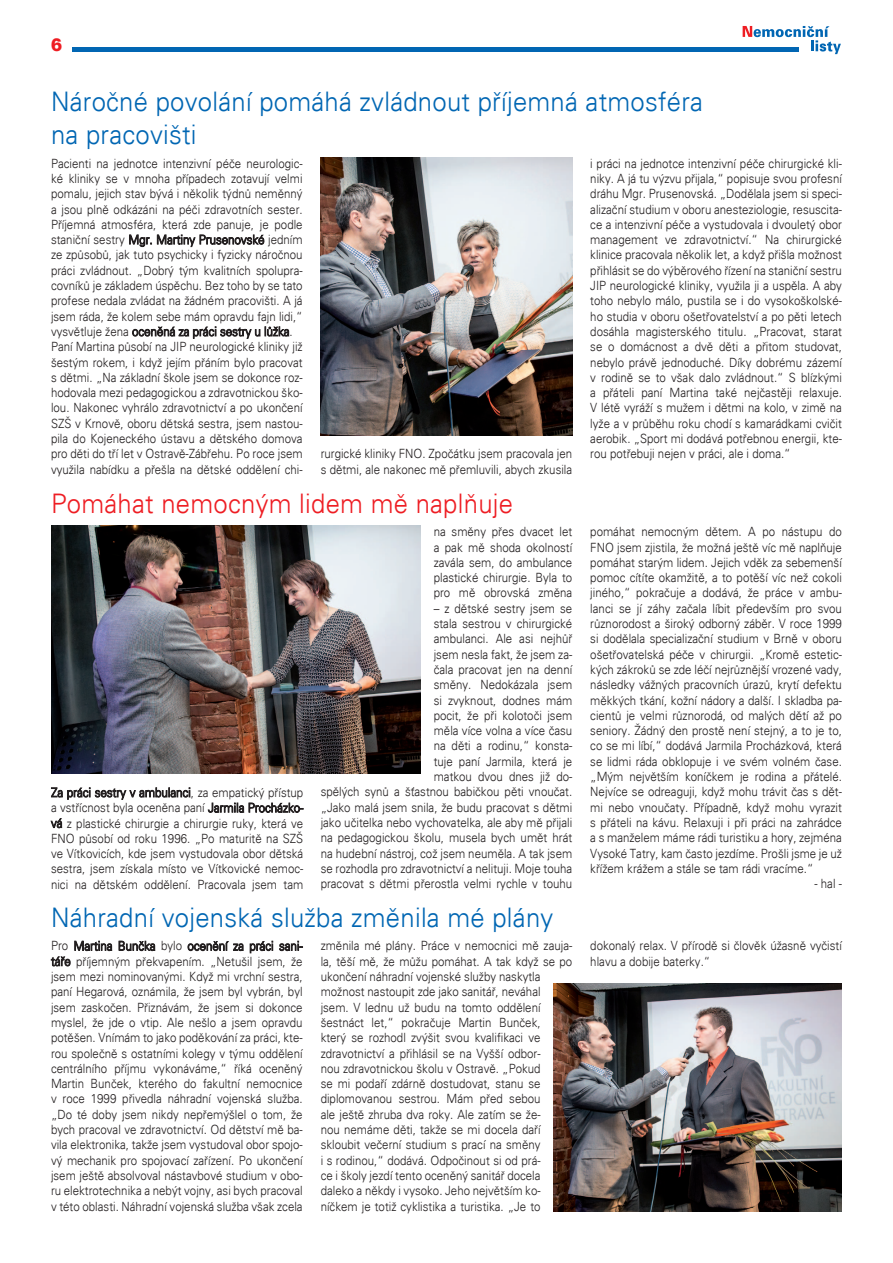
<style>
.page{position:relative;width:893px;height:1263px;background:#fff}
.page>*{position:absolute;margin:0;border:0;box-sizing:border-box;transform-origin:0 0}
.t1{font:27px/32.4px "USA Light";letter-spacing:.01em;color:#0166b3;scale:.95 1}
.t2{font:27px "USA Light";letter-spacing:.01em;color:#ee1d23;scale:.95 1}
.t3{font:18.15px "USA Black";color:#ee1d23;scale:.91 1}
.t4{font:12.75px/15.3px "USA Light";color:#231f20;text-align:justify;scale:.9 1}
</style>
<div class="page">
<hr style="left:72px;top:47px;width:727px;height:4px;background:#0166b3">
<svg style="left:743px;top:26px;width:98px;height:28px"></svg>
<svg style="left:129px;top:234px;width:136px;height:13px"></svg>
<svg style="left:132px;top:326px;width:158px;height:13px"></svg>
<svg style="left:51px;top:787px;width:139px;height:13px"></svg>
<svg style="left:208px;top:802px;width:96px;height:11px"></svg>
<svg style="left:50px;top:818px;width:13px;height:11px"></svg>
<svg style="left:187px;top:940px;width:86px;height:14px"></svg>
<svg style="left:279px;top:941px;width:24px;height:10px"></svg>
<svg style="left:51px;top:940px;width:105px;height:27px"></svg>
<img style="left:320px;top:157px;width:252px;height:278px">
<img style="left:51px;top:526px;width:370px;height:248px">
<img style="left:553px;top:983px;width:289px;height:228px">
<h2 class="t3" style="left:51px;top:34px;width:14px">6</h2>
<h1 class="t1" style="left:51px;top:85px;width:688px">Náročné povolání pomáhá zvládnout příjemná atmosféra na pracovišti</h1>
<p class="t4" style="left:51px;top:155px;width:281px;text-align:left">Pacienti na jednotce intenzivní péče neurologic&shy;ké kliniky se v mnoha případech zotavují velmi pomalu, jejich stav bývá i několik týdnů neměnný a jsou plně odkázáni na péči zdravotních sester.<br>Příjemná atmosféra, která zde panuje, je podle staniční sestry Mgr. Martiny Prusenovské jedním ze způsobů, jak tuto psychicky i fyzicky náročnou práci zvládnout. „Dobrý tým kvalitních spolupra&shy;covníků je základem úspěchu. Bez toho by se tato profese nedala zvládat na žádném pracovišti. A já jsem ráda, že kolem sebe mám opravdu fajn lidi,“ vysvětluje žena oceněná za práci sestry u lůžka.<br>Paní Martina působí na JIP neurologické kliniky již šestým rokem, i když jejím přáním bylo pracovat s dětmi. „Na základní škole jsem se dokonce roz&shy;hodovala mezi pedagogickou a zdravotnickou ško&shy;lou. Nakonec vyhrálo zdravotnictví a po ukončení SZŠ v Krnově, oboru dětská sestra, jsem nastou&shy;pila do Kojeneckého ústavu a dětského domova pro děti do tří let v Ostravě-Zábřehu. Po roce jsem využila nabídku a přešla na dětské oddělení chi-</p>
<p class="t4" style="left:590px;top:155px;width:281px">i práci na jednotce intenzivní péče chirurgické kli&shy;niky. A já tu výzvu přijala,“ popisuje svou profesní dráhu Mgr. Prusenovská. „Dodělala jsem si speci&shy;alizační studium v oboru anesteziologie, resuscita&shy;ce a intenzivní péče a vystudovala i dvouletý obor management ve zdravotnictví.“ Na chirurgické klinice pracovala několik let, a když přišla možnost přihlásit se do výběrového řízení na staniční sestru JIP neurologické kliniky, využila ji a uspěla. A aby toho nebylo málo, pustila se i do vysokoškolské&shy;ho studia v oboru ošetřovatelství a po pěti letech dosáhla magisterského titulu. „Pracovat, starat se o domácnost a dvě děti a přitom studovat, nebylo právě jednoduché. Díky dobrému zázemí v rodině se to však dalo zvládnout.“ S blízkými a přáteli paní Martina také nejčastěji relaxuje.<br>V létě vyráží s mužem i dětmi na kolo, v zimě na lyže a v průběhu roku chodí s kamarádkami cvičit aerobik. „Sport mi dodává potřebnou energii, kte&shy;rou potřebuji nejen v práci, ale i doma.“</p>
<p class="t4" style="left:321px;top:446px;width:281px">rurgické kliniky FNO. Zpočátku jsem pracovala jen s dětmi, ale nakonec mě přemluvili, abych zkusila</p>
<h1 class="t2" style="left:51px;top:488px;width:488px">Pomáhat nemocným lidem mě naplňuje</h1>
<p class="t4" style="left:434px;top:524px;width:155px">na směny přes dvacet let a pak mě shoda okolností zavála sem, do ambulance plastické chirurgie. Byla to pro mě obrovská změna</p>
<p class="t4" style="left:321px;top:600px;width:281px;text-align:right">– z dětské sestry jsem se<br>stala sestrou v chirurgické<br>ambulanci. Ale asi nejhůř<br>jsem nesla fakt, že jsem za-<br>čala pracovat jen na denní<br>směny. Nedokázala jsem<br>si zvyknout, dodnes mám<br>pocit, že při kolotoči jsem<br>měla více volna a více času<br>na děti a rodinu,“ konsta-<br>tuje paní Jarmila, která je<br>matkou dvou dnes již do-<br>spělých synů a šťastnou babičkou pěti vnoučat. „Jako malá jsem snila, že budu pracovat s dětmi jako učitelka nebo vychovatelka, ale aby mě přijali na pedagogickou školu, musela bych umět hrát na hudební nástroj, což jsem neuměla. A tak jsem se rozhodla pro zdravotnictví a nelituji. Moje touha pracovat s dětmi přerostla velmi rychle v touhu</p>
<p class="t4" style="left:590px;top:524px;width:281px">pomáhat nemocným dětem. A po nástupu do FNO jsem zjistila, že možná ještě víc mě naplňuje pomáhat starým lidem. Jejich vděk za sebemenší pomoc cítíte okamžitě, a to potěší víc než cokoli jiného,“ pokračuje a dodává, že práce v ambu&shy;lanci se jí záhy začala líbit především pro svou různorodost a široký odborný záběr. V roce 1999 si dodělala specializační studium v Brně v oboru ošetřovatelská péče v chirurgii. „Kromě estetic&shy;kých zákroků se zde léčí nejrůznější vrozené vady, následky vážných pracovních úrazů, krytí defektu měkkých tkání, kožní nádory a další. I skladba pa&shy;cientů je velmi různorodá, od malých dětí až po seniory. Žádný den prostě není stejný, a to je to, co se mi líbí,“ dodává Jarmila Procházková, která se lidmi ráda obklopuje i ve svém volném čase. „Mým největším koníčkem je rodina a přátelé.<br>Nejvíce se odreaguji, když mohu trávit čas s dět&shy;mi nebo vnoučaty. Případně, když mohu vyrazit s přáteli na kávu. Relaxuji i při práci na zahrádce a s manželem máme rádi turistiku a hory, zejména Vysoké Tatry, kam často jezdíme. Prošli jsme je už křížem krážem a stále se tam rádi vracíme.“</p>
<p class="t4" style="left:814px;top:876px;width:32px">- hal -</p>
<p class="t4" style="left:51px;top:785px;width:282px">Za práci sestry v ambulanci, za empatický přístup a vstřícnost byla oceněna paní Jarmila Procházko&shy;vá z plastické chirurgie a chirurgie ruky, která ve FNO působí od roku 1996. „Po maturitě na SZŠ ve Vítkovicích, kde jsem vystudovala obor dětská sestra, jsem získala místo ve Vítkovické nemoc&shy;nici na dětském oddělení. Pracovala jsem tam</p>
<h1 class="t1" style="left:51px;top:901px;width:530px">Náhradní vojenská služba změnila mé plány</h1>
<p class="t4" style="left:51px;top:938px;width:281px">Pro Martina Bunčka bylo ocenění za práci sani&shy;táře příjemným překvapením. „Netušil jsem, že jsem mezi nominovanými. Když mi vrchní sestra, paní Hegarová, oznámila, že jsem byl vybrán, byl jsem zaskočen. Přiznávám, že jsem si dokonce myslel, že jde o vtip. Ale nešlo a jsem opravdu potěšen. Vnímám to jako poděkování za práci, kte&shy;rou společně s ostatními kolegy v týmu oddělení centrálního příjmu vykonáváme,“ říká oceněný Martin Bunček, kterého do fakultní nemocnice v roce 1999 přivedla náhradní vojenská služba. „Do té doby jsem nikdy nepřemýšlel o tom, že bych pracoval ve zdravotnictví. Od dětství mě ba&shy;vila elektronika, takže jsem vystudoval obor spojo&shy;vý mechanik pro spojovací zařízení. Po ukončení jsem ještě absolvoval nástavbové studium v obo&shy;ru elektrotechnika a nebýt vojny, asi bych pracoval v této oblasti. Náhradní vojenská služba však zcela</p>
<p class="t4" style="left:321px;top:938px;width:281px;text-align:left">změnila mé plány. Práce v nemocnici mě zauja&shy;la, těší mě, že můžu pomáhat. A tak když se po ukončení náhradní vojenské služby naskytla možnost nastoupit zde jako sanitář, neváhal<br>jsem. V lednu už budu na tomto oddělení šestnáct let,“ pokračuje Martin Bunček,<br>který se rozhodl zvýšit svou kvalifikaci ve zdravotnictví a přihlásil se na Vyšší odbor-<br>nou zdravotnickou školu v Ostravě. „Pokud<br>se mi podaří zdárně dostudovat, stanu se diplomovanou sestrou. Mám před sebou<br>ale ještě zhruba dva roky. Ale zatím se že-<br>nou nemáme děti, takže se mi docela daří skloubit večerní studium s prací na směny<br>i s rodinou,“ dodává. Odpočinout si od prá-<br>ce i školy jezdí tento oceněný sanitář docela daleko a někdy i vysoko. Jeho největším ko&shy;níčkem je totiž cyklistika a turistika. „Je to</p>
<p class="t4" style="left:590px;top:938px;width:281px">dokonalý relax. V přírodě si člověk úžasně vyčistí hlavu a dobije baterky.“</p>
</div>
